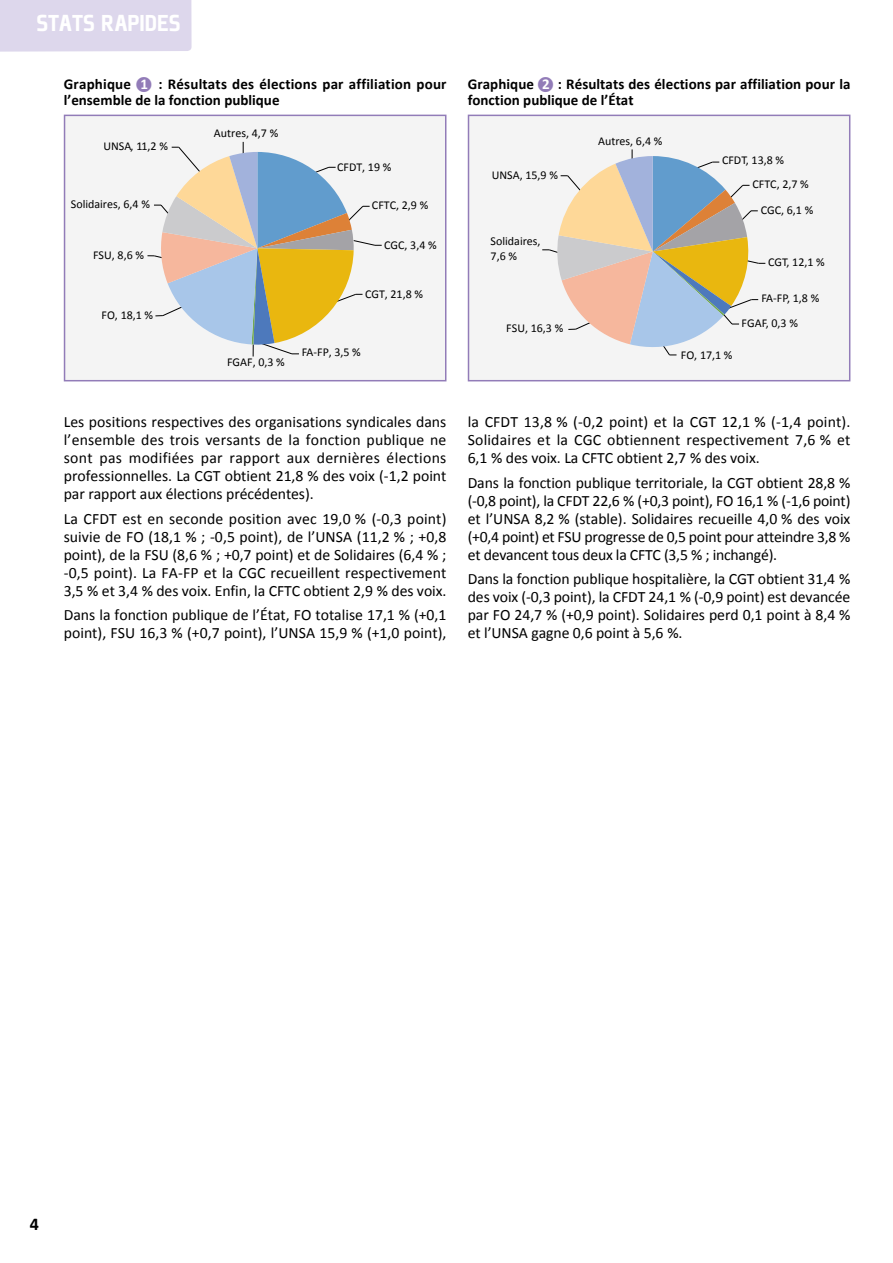
<style>
.page{position:relative;width:893px;height:1263px;background:#fff}
.page>*{position:absolute;margin:0;border:0;box-sizing:border-box;transform-origin:0 0}
.t1{font:900 25.5px "Plexes";color:#fff}
.t2{font:700 18px "Calibri";color:#000}
.t3{font:15.75px/18px "Calibri";letter-spacing:-.005em;color:#000;text-align:justify}
.t4{font:700 15px/16.5px "Calibri";letter-spacing:.005em;color:#000}
.t5{font:12px/23.7px "Calibri";color:#000}
.s1{color:#927cb8}
.s2{color:#fff}
</style>
<div class="page">
<div style="left:0;top:0;width:192px;height:52px;background:#ddd7ec"></div>
<div style="left:468px;top:115px;width:382px;height:266px;background:#f4f4f4"></div>
<svg style="left:542px;top:149px;width:223px;height:207px"></svg>
<div style="left:468px;top:115px;width:382px;height:266px;border:2px solid #927cb8"></div>
<div style="left:65px;top:115px;width:381px;height:266px;background:#f4f4f4"></div>
<svg style="left:147px;top:142px;width:235px;height:214px"></svg>
<div style="left:64px;top:115px;width:382px;height:266px;border:2px solid #927cb8"></div>
<h1 class="t1" style="left:36px;top:10px;width:146px">STATS RAPIDES</h1>
<p class="t4" style="left:64px;top:75px;width:384px">Graphique <span class="s1">■</span><span class="s2">1</span> : Résultats des élections par affiliation pour l’ensemble de la fonction publique</p>
<p class="t4" style="left:468px;top:75px;width:384px">Graphique <span class="s1">■</span><span class="s2">2</span> : Résultats des élections par affiliation pour la fonction publique de l’État</p>
<p class="t5" style="left:103px;top:133px;width:66px">UNSA, 11,2 %</p>
<p class="t5" style="left:71px;top:192px;width:81px">Solidaires, 6,4 %</p>
<p class="t5" style="left:93px;top:242px;width:52px">FSU, 8,6 %</p>
<p class="t5" style="left:101px;top:303px;width:53px">FO, 18,1 %</p>
<p class="t5" style="left:214px;top:121px;width:66px">Autres, 4,7 %</p>
<p class="t5" style="left:337px;top:154px;width:56px">CFDT, 19 %</p>
<p class="t5" style="left:372px;top:193px;width:58px">CFTC, 2,9 %</p>
<p class="t5" style="left:384px;top:232px;width:54px">CGC, 3,4 %</p>
<p class="t5" style="left:365px;top:281px;width:59px">CGT, 21,8 %</p>
<p class="t5" style="left:227px;top:350px;width:59px">FGAF, 0,3 %</p>
<p class="t5" style="left:302px;top:340px;width:61px">FA-FP, 3,5 %</p>
<p class="t3" style="left:64px;top:412px;width:384px">Les positions respectives des organisations syndicales dans l’ensemble des trois versants de la fonction publique ne sont pas modifiées par rapport aux dernières élections professionnelles. La CGT obtient 21,8 % des voix (-1,2 point par rapport aux élections précédentes).</p>
<p class="t3" style="left:64px;top:509px;width:384px">La CFDT est en seconde position avec 19,0 % (-0,3 point) suivie de FO (18,1 % ; -0,5 point), de l’UNSA (11,2 % ; +0,8 point), de la FSU (8,6 % ; +0,7 point) et de Solidaires (6,4 % ; -0,5 point). La FA-FP et la CGC recueillent respectivement 3,5 % et 3,4 % des voix. Enfin, la CFTC obtient 2,9 % des voix.</p>
<p class="t3" style="left:64px;top:605px;width:384px">Dans la fonction publique de l’État, FO totalise 17,1 % (+0,1 point), FSU 16,3 % (+0,7 point), l’UNSA 15,9 % (+1,0 point),</p>
<p class="t5" style="left:492px;top:163px;width:68px">UNSA, 15,9 %</p>
<p class="t5" style="left:491px;top:234px;width:51px;line-height:14.4px">Solidaires,<br>7,6 %</p>
<p class="t5" style="left:506px;top:316px;width:58px">FSU, 16,3 %</p>
<p class="t5" style="left:598px;top:128px;width:66px">Autres, 6,4 %</p>
<p class="t5" style="left:752px;top:148px;width:58px;text-indent:-31px">CFDT, 13,8 %<br>CFTC, 2,7 %</p>
<p class="t5" style="left:761px;top:197px;width:54px">CGC, 6,1 %</p>
<p class="t5" style="left:681px;top:342px;width:53px">FO, 17,1 %</p>
<p class="t5" style="left:768px;top:249px;width:58px">CGT, 12,1 %</p>
<p class="t5" style="left:742px;top:284px;width:79px;line-height:25.7px;text-indent:20px">FA-FP, 1,8 %<br>FGAF, 0,3 %</p>
<p class="t3" style="left:468px;top:412px;width:384px">la CFDT 13,8 % (-0,2 point) et la CGT 12,1 % (-1,4 point).<br>Solidaires et la CGC obtiennent respectivement 7,6 % et 6,1 % des voix. La CFTC obtient 2,7 % des voix.</p>
<p class="t3" style="left:468px;top:473px;width:384px">Dans la fonction publique territoriale, la CGT obtient 28,8 % (-0,8 point), la CFDT 22,6 % (+0,3 point), FO 16,1 % (-1,6 point) et l’UNSA 8,2 % (stable). Solidaires recueille 4,0 % des voix (+0,4 point) et FSU progresse de 0,5 point pour atteindre 3,8 % et devancent tous deux la CFTC (3,5 % ; inchangé).</p>
<p class="t3" style="left:468px;top:569px;width:384px">Dans la fonction publique hospitalière, la CGT obtient 31,4 % des voix (-0,3 point), la CFDT 24,1 % (-0,9 point) est devancée par FO 24,7 % (+0,9 point). Solidaires perd 0,1 point à 8,4 % et l’UNSA gagne 0,6 point à 5,6 %.</p>
<p class="t2" style="left:30px;top:1212px;width:11px">4</p>
</div>
